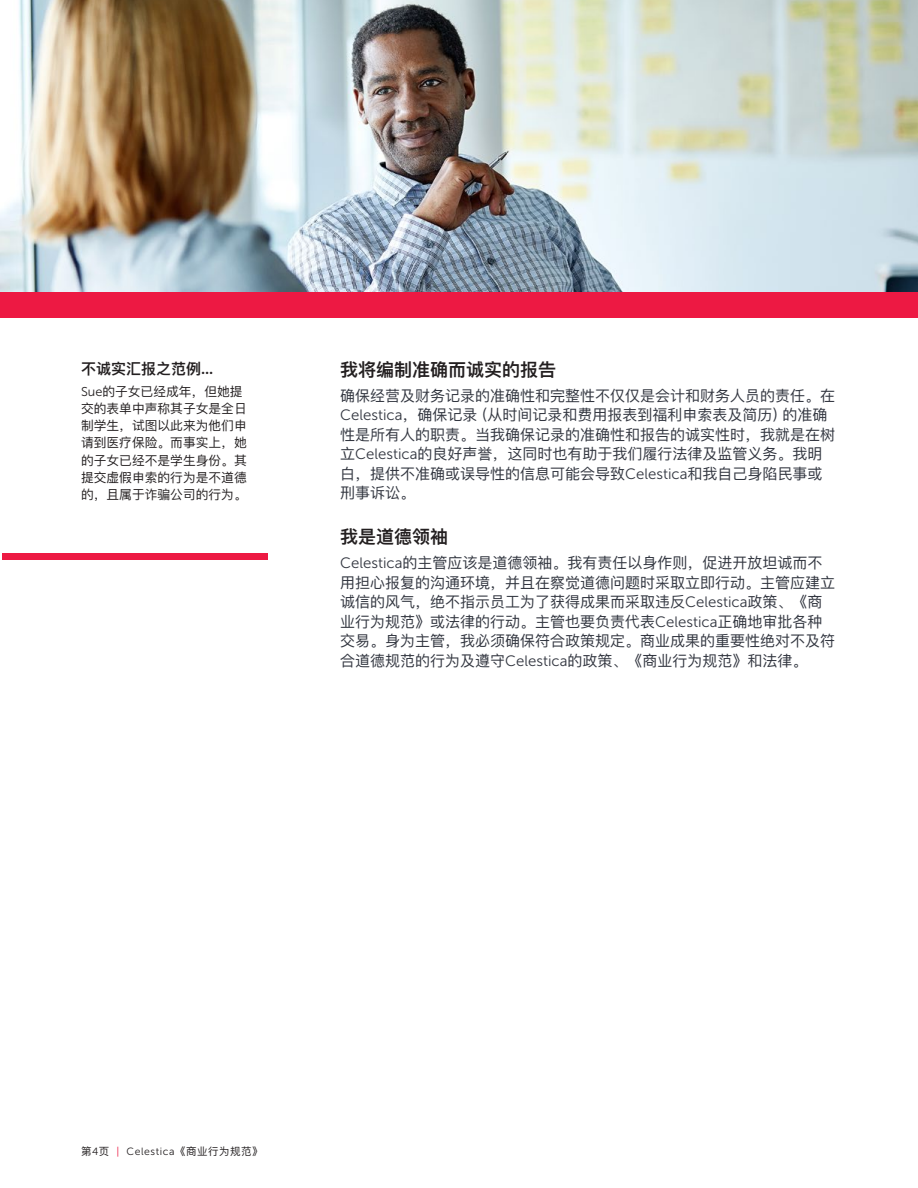
<style>
.page{position:relative;width:918px;height:1188px;background:#fff}
.page>*{position:absolute;margin:0;border:0;box-sizing:border-box;transform-origin:0 0}
.body_heads{font:600 18px "Ping Fang SC";color:#231f20}
.body{font:15px/19.5px "Ping Fang SC";color:#323640}
.sidebar_head{font:600 15px "Ping Fang SC";color:#231f20}
.side_bar_body{font:12.75px/17.2px "Ping Fang SC";color:#231f20}
.t1{font:10.5px "Ping Fang SC";letter-spacing:.05em;color:#231f20}
.s1{font-family:"Museo Sans 300"}
.s2{font-family:"Museo Sans 300";color:#ed1943}
</style>
<div class="page">
<div style="left:0;top:292px;width:918px;height:26px;background:#ed1943"></div>
<div style="left:2px;top:553px;width:266px;height:7px;background:#ed1943"></div>
<img style="left:0;top:0;width:917px;height:292px">
<p class="sidebar_head" style="left:81px;top:359px;width:134px">不诚实汇报之范例...</p>
<p class="side_bar_body" style="left:81px;top:382px;width:167px"><span class="s1">Sue</span>的子女已经成年，但她提交的表单中声称其子女是全日制学生，试图以此来为他们申请到医疗保险。而事实上，她的子女已经不是学生身份。其提交虚假申索的行为是不道德的，且属于诈骗公司的行为。</p>
<p class="body_heads" style="left:340px;top:358px;width:217px">我将编制准确而诚实的报告</p>
<p class="body" style="left:340px;top:386px;width:496px">确保经营及财务记录的准确性和完整性不仅仅是会计和财务人员的责任。在<span class="s1">Celestica</span>，确保记录 (从时间记录和费用报表到福利申索表及简历) 的准确性是所有人的职责。当我确保记录的准确性和报告的诚实性时，我就是在树立<span class="s1">Celestica</span>的良好声誉，这同时也有助于我们履行法律及监管义务。我明白，提供不准确或误导性的信息可能会导致<span class="s1">Celestica</span>和我自己身陷民事或刑事诉讼。</p>
<p class="body_heads" style="left:340px;top:526px;width:109px">我是道德领袖</p>
<p class="body" style="left:340px;top:553px;width:496px"><span class="s1">Celestica</span>的主管应该是道德领袖。我有责任以身作则，促进开放坦诚而不用担心报复的沟通环境，并且在察觉道德问题时采取立即行动。主管应建立诚信的风气，绝不指示员工为了获得成果而采取违反<span class="s1">Celestica</span>政策、《商业行为规范》或法律的行动。主管也要负责代表<span class="s1">Celestica</span>正确地审批各种交易。身为主管，我必须确保符合政策规定。商业成果的重要性绝对不及符合道德规范的行为及遵守<span class="s1">Celestica</span>的政策、《商业行为规范》和法律。</p>
<p class="t1" style="left:81px;top:1145px;width:183px">第<span class="s1">4</span>页 <span class="s2">|</span> <span class="s1">Celestica</span>《商业行为规范》</p>
</div>
